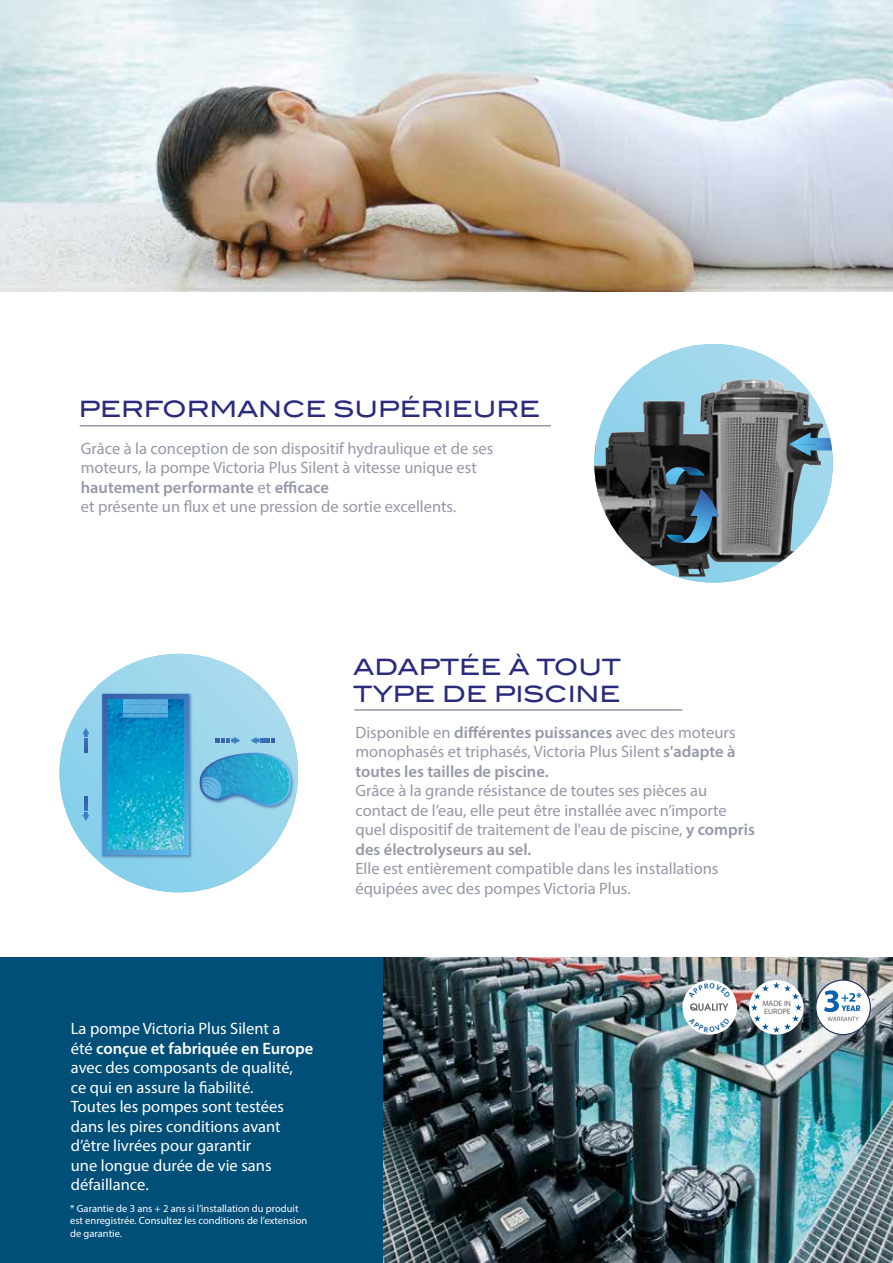
<style>
.page{position:relative;width:893px;height:1263px;background:#fff}
.page>*{position:absolute;margin:0;border:0;box-sizing:border-box;transform-origin:0 0}
.t1{font:22.5px/27px "Blair ITC Std";color:#2a2b7c}
.t2{font:16.5px/19.5px "Myriad Pro";color:#9498a8}
.t3{font:16.5px/19.5px "Myriad Pro";color:#fff}
.t4{font:10.5px/12.6px "Myriad Pro";color:#fff}
.t5{font:7.8px/7.8px "Myriad Pro";color:#636463}
.s1{font-weight:600}
</style>
<div class="page">
<div style="left:0;top:958px;width:893px;height:305px;background:#004f79"></div>
<img style="left:384px;top:958px;width:509px;height:305px">
<div style="left:682px;top:980px;width:55px;height:54px;background:#fff;border-radius:50%"></div>
<svg style="left:749px;top:980px;width:55px;height:54px"></svg>
<svg style="left:751px;top:982px;width:51px;height:51px;background:#d5dce2"></svg>
<div style="left:816px;top:980px;width:54px;height:54px;background:#fff;border-radius:50%"></div>
<div style="left:815px;top:979px;width:56px;height:56px;border:1px solid #24305f;border-radius:50%"></div>
<svg style="left:824px;top:990px;width:37px;height:31px"></svg>
<hr style="left:80px;top:425px;width:471px;height:1px;background:#9498a8">
<hr style="left:354px;top:709px;width:328px;height:2px;background:#9498a8">
<img style="left:0;top:0;width:893px;height:291px">
<div style="left:60px;top:654px;width:238px;height:238px;background:linear-gradient(to right,#8ad0eb,#a5daec);border-radius:119px"></div>
<img style="left:197px;top:750px;width:99px;height:61px">
<svg style="left:197px;top:752px;width:96px;height:57px;background:#51b1d7"></svg>
<img style="left:100px;top:692px;width:94px;height:168px">
<svg style="left:102px;top:694px;width:87px;height:161px;background:#1d9ecb"></svg>
<svg style="left:82px;top:797px;width:7px;height:24px"></svg>
<svg style="left:82px;top:728px;width:7px;height:24px"></svg>
<svg style="left:216px;top:737px;width:24px;height:7px"></svg>
<svg style="left:251px;top:737px;width:24px;height:7px"></svg>
<img style="left:594px;top:344px;width:239px;height:239px;border-radius:119px">
<svg style="left:790px;top:432px;width:42px;height:24px"></svg>
<svg style="left:666px;top:467px;width:53px;height:76px;background:#385163"></svg>
<svg style="left:688px;top:983px;width:43px;height:28px"></svg>
<svg style="left:689px;top:1025px;width:41px;height:7px"></svg>
<h1 class="t1" style="left:79px;top:395px;width:463px">PERFORMANCE SUPÉRIEURE</h1>
<p class="t2" style="left:81px;top:438px;width:414px">Grâce à la conception de son dispositif hydraulique et de ses moteurs, la pompe Victoria Plus Silent à vitesse unique est <span class="s1">hautement performante</span> et <span class="s1">efficace<br></span>et présente un flux et une pression de sortie excellents.</p>
<h1 class="t1" style="left:353px;top:653px;width:269px">ADAPTÉE À TOUT<br>TYPE DE PISCINE</h1>
<p class="t2" style="left:355px;top:722px;width:382px;text-align:justify">Disponible en <span class="s1">différentes puissances</span> avec des moteurs monophasés et triphasés, Victoria Plus Silent <span class="s1">s'adapte à toutes les tailles de piscine.</span></p>
<p class="t2" style="left:355px;top:781px;width:401px">Grâce à la grande résistance de toutes ses pièces au contact de l’eau, elle peut être installée avec n’importe quel dispositif de traitement de l'eau de piscine, <span class="s1">y compris des électrolyseurs au sel.</span></p>
<p class="t2" style="left:355px;top:859px;width:365px">Elle est entièrement compatible dans les installations équipées avec des pompes Victoria Plus.</p>
<p class="t3" style="left:71px;top:1019px;width:244px">La pompe Victoria Plus Silent a<br>été <span class="s1">conçue et fabriquée en Europe </span>avec des composants de qualité,<br>ce qui en assure la fiabilité.<br>Toutes les pompes sont testées dans les pires conditions avant d’être livrées pour garantir<br>une longue durée de vie sans défaillance.</p>
<p class="t4" style="left:70px;top:1202px;width:239px">* Garantie de 3 ans + 2 ans si l’installation du produit est enregistrée. Consultez les conditions de l’extension de garantie.</p>
<p class="t5" style="left:762px;top:999px;width:30px">MADE IN<br>EUROPE</p>
</div>
